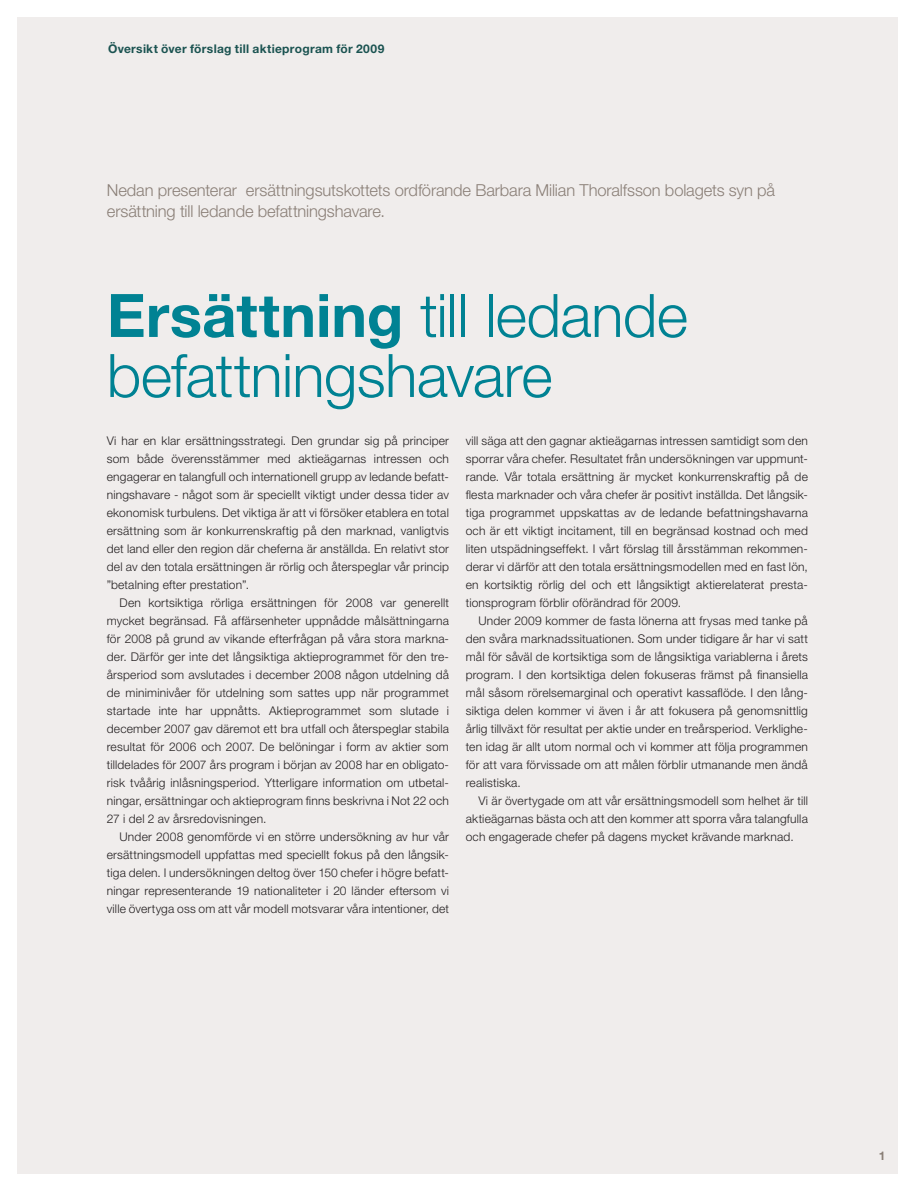
<style>
.page{position:relative;width:915px;height:1191px;background:#fff}
.page>*{position:absolute;margin:0;border:0;box-sizing:border-box;transform-origin:0 0}
.F_07_Huvudrubrik{font:300 60px/60px "Helvetica Neue LT Std";letter-spacing:-.01em;color:#008293}
.F_09_Ingress{font:300 16.5px/21px "Helvetica Neue LT Std";letter-spacing:-.01em;color:#8a7f77}
.F_02_Bröd_m_indrag{font:300 12px/18px "Helvetica Neue LT Std";letter-spacing:.015em;color:#231f20;text-align:justify}
.F_01_Bröd_u_indrag{font:300 12px/18px "Helvetica Neue LT Std";letter-spacing:.015em;color:#231f20;text-align:justify}
.X_Avsnitt{font:700 12px "Helvetica Neue LT Std";letter-spacing:.025em;color:#1b5351}
.X_Avsnitt-2{font:700 12px "Helvetica Neue LT Std";color:#8a7f77}
.s1{font-weight:700}
</style>
<div class="page">
<div style="left:17px;top:17px;width:879px;height:1157px;background:#f0edec"></div>
<p class="X_Avsnitt" style="left:108px;top:41px;width:277px">Översikt över förslag till aktieprogram för 2009</p>
<p class="F_09_Ingress" style="left:107px;top:180px;width:669px">Nedan presenterar ersättningsutskottets ordförande Barbara Milian Thoralfsson bolagets syn på ersättning till ledande befattningshavare.</p>
<p class="F_07_Huvudrubrik" style="left:107px;top:284px;width:582px"><span class="s1">Ersättning</span> till ledande befattningshavare</p>
<p class="F_01_Bröd_u_indrag" style="left:107px;top:431px;width:343px">Vi har en klar ersättningsstrategi. Den grundar sig på principer som både överensstämmer med aktieägarnas intressen och engagerar en talangfull och internationell grupp av ledande befatt&shy;ningshavare - något som är speciellt viktigt under dessa tider av ekonomisk turbulens. Det viktiga är att vi försöker etablera en total ersättning som är konkurrenskraftig på den marknad, vanligtvis det land eller den region där cheferna är anställda. En relativt stor del av den totala ersättningen är rörlig och återspeglar vår princip ”betalning efter prestation”.</p>
<p class="F_02_Bröd_m_indrag" style="left:107px;top:593px;width:343px;text-indent:13px">Den kortsiktiga rörliga ersättningen för 2008 var generellt mycket begränsad. Få affärsenheter uppnådde målsättningarna för 2008 på grund av vikande efterfrågan på våra stora markna&shy;der. Därför ger inte det långsiktiga aktieprogrammet för den tre&shy;årsperiod som avslutades i december 2008 någon utdelning då de miniminivåer för utdelning som sattes upp när programmet startade inte har uppnåtts. Aktieprogrammet som slutade i december 2007 gav däremot ett bra utfall och återspeglar stabila resultat för 2006 och 2007. De belöningar i form av aktier som tilldelades för 2007 års program i början av 2008 har en obligato&shy;risk tvåårig inlåsningsperiod. Ytterligare information om utbetal&shy;ningar, ersättningar och aktieprogram finns beskrivna i Not 22 och 27 i del 2 av årsredovisningen.</p>
<p class="F_02_Bröd_m_indrag" style="left:107px;top:827px;width:343px;text-indent:13px">Under 2008 genomförde vi en större undersökning av hur vår ersättningsmodell uppfattas med speciellt fokus på den långsik&shy;tiga delen. I undersökningen deltog över 150 chefer i högre befatt&shy;ningar representerande 19 nationaliteter i 20 länder eftersom vi ville övertyga oss om att vår modell motsvarar våra intentioner, det</p>
<p class="F_02_Bröd_m_indrag" style="left:465px;top:431px;width:343px">vill säga att den gagnar aktieägarnas intressen samtidigt som den sporrar våra chefer. Resultatet från undersökningen var uppmunt&shy;rande. Vår totala ersättning är mycket konkurrenskraftig på de flesta marknader och våra chefer är positivt inställda. Det långsik&shy;tiga programmet uppskattas av de ledande befattningshavarna och är ett viktigt incitament, till en begränsad kostnad och med liten utspädningseffekt. I vårt förslag till årsstämman rekommen&shy;derar vi därför att den totala ersättningsmodellen med en fast lön, en kortsiktig rörlig del och ett långsiktigt aktierelaterat presta&shy;tionsprogram förblir oförändrad för 2009.</p>
<p class="F_02_Bröd_m_indrag" style="left:465px;top:611px;width:343px;text-indent:13px">Under 2009 kommer de fasta lönerna att frysas med tanke på den svåra marknadssituationen. Som under tidigare år har vi satt mål för såväl de kortsiktiga som de långsiktiga variablerna i årets program. I den kortsiktiga delen fokuseras främst på finansiella mål såsom rörelsemarginal och operativt kassaflöde. I den lång&shy;siktiga delen kommer vi även i år att fokusera på genomsnittlig årlig tillväxt för resultat per aktie under en treårsperiod. Verklighe&shy;ten idag är allt utom normal och vi kommer att följa programmen för att vara förvissade om att målen förblir utmanande men ändå realistiska.</p>
<p class="F_02_Bröd_m_indrag" style="left:465px;top:791px;width:343px;text-indent:13px">Vi är övertygade om att vår ersättningsmodell som helhet är till aktieägarnas bästa och att den kommer att sporra våra talangfulla och engagerade chefer på dagens mycket krävande marknad.</p>
<p class="X_Avsnitt-2" style="left:878px;top:1148px;width:8px">1</p>
</div>
